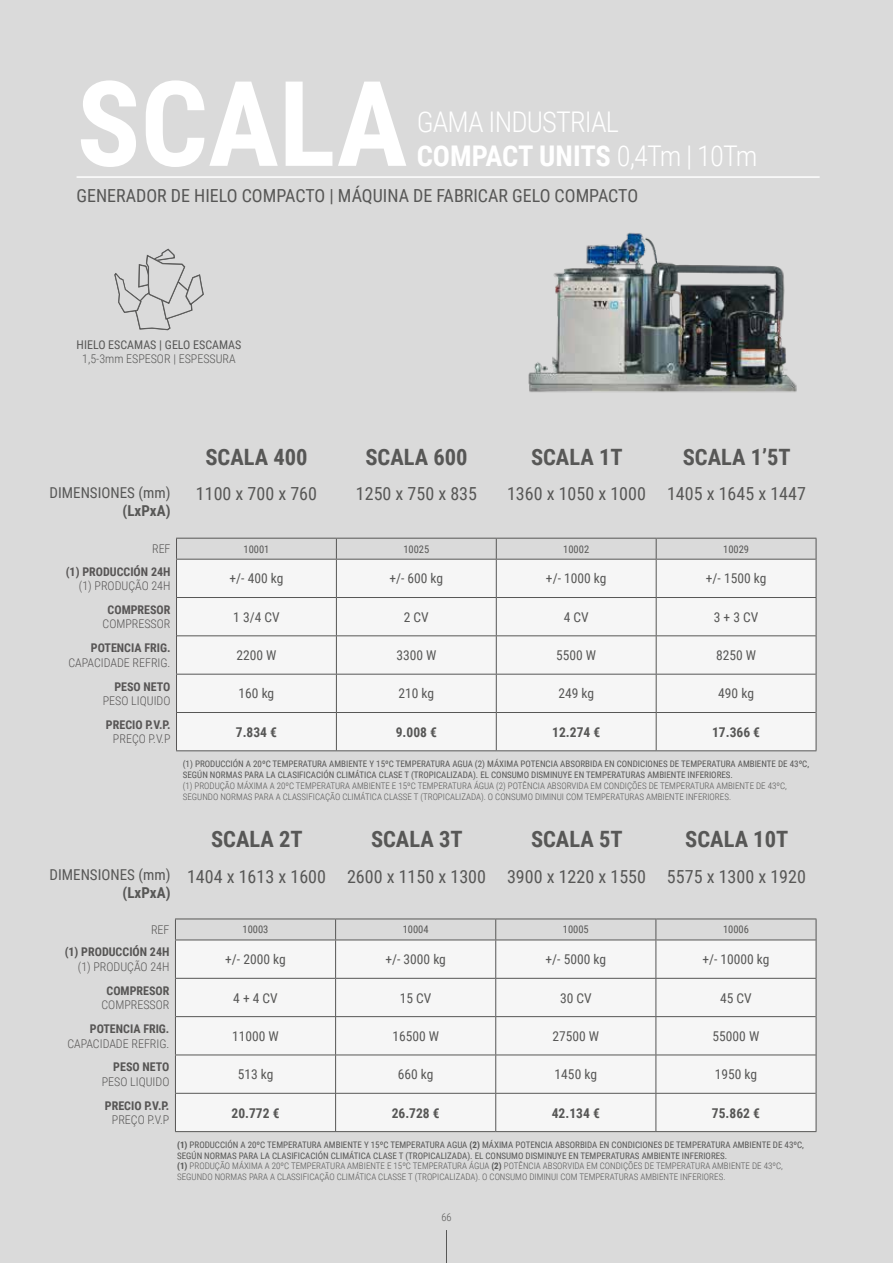
<style>
.page{position:relative;width:893px;height:1263px;background:#dadada}
.page>*{position:absolute;margin:0;border:0;box-sizing:border-box;transform-origin:0 0}
.t1{font:700 118.5px "Roboto Condensed";color:#fff}
.t2{font:300 28.5px/34.2px "Roboto Condensed";letter-spacing:-.03em;color:#fff}
.t3{font:700 22.5px "Roboto Condensed";color:#575756}
.t4{font:18px "Roboto Condensed";color:#575756}
.t5{font:15px "Roboto Condensed";color:#575756}
.t6{font:700 15px "Roboto Condensed";color:#575756}
.t7{font:13.5px "Roboto Condensed";color:#575756}
.t8{font:700 13.5px "Roboto Condensed";color:#575756}
.t9{font:300 12px "Roboto Condensed";color:#565554}
.t10{font:300 12px "Roboto Condensed";color:#575555}
.t11{font:700 12px "Roboto Condensed";color:#575555}
.t12{font:700 12px "Roboto Condensed";color:#565554}
.t13{font:12px "Roboto Condensed";color:#575756}
.t14{font:300 12px "Roboto Condensed";color:#575756}
.t15{font:10.5px "Roboto Condensed";color:#575756}
.t16{font:300 10.5px "Roboto Condensed";color:#575756}
.t17{font:9px/10.8px "Roboto Condensed";color:#575756}
.t18{font:300 9px/10.8px "Roboto Condensed";color:#575756}
.s1{font-weight:700}
.s2{font-weight:300}
</style>
<div class="page">
<hr style="left:446px;top:1230px;width:1px;height:33px;background:#575756">
<svg style="left:114px;top:243px;width:90px;height:88px;background:#cecece"></svg>
<hr style="left:77px;top:176px;width:743px;height:2px;background:#fff">
<svg style="left:176px;top:538px;width:641px;height:213px"></svg>
<hr style="left:336px;top:559px;width:1px;height:38px;background:#575756">
<hr style="left:176px;top:559px;width:1px;height:38px;background:#575555">
<hr style="left:176px;top:674px;width:1px;height:38px;background:#575555">
<hr style="left:176px;top:598px;width:1px;height:38px;background:#575555">
<hr style="left:176px;top:636px;width:1px;height:38px;background:#575555">
<hr style="left:336px;top:598px;width:1px;height:37px;background:#575756">
<hr style="left:336px;top:636px;width:1px;height:38px;background:#575756">
<hr style="left:336px;top:674px;width:1px;height:38px;background:#575756">
<hr style="left:336px;top:713px;width:1px;height:37px;background:#575756">
<hr style="left:176px;top:713px;width:1px;height:37px;background:#575555">
<hr style="left:175px;top:918px;width:161px;height:1px;background:#575756">
<hr style="left:336px;top:918px;width:160px;height:1px;background:#575756">
<hr style="left:496px;top:918px;width:160px;height:1px;background:#575756">
<hr style="left:656px;top:918px;width:160px;height:1px;background:#575756">
<hr style="left:336px;top:1131px;width:160px;height:1px;background:#575756">
<hr style="left:496px;top:1131px;width:160px;height:1px;background:#575756">
<hr style="left:656px;top:1131px;width:160px;height:1px;background:#575756">
<hr style="left:175px;top:1131px;width:161px;height:1px;background:#575756">
<svg style="left:175px;top:919px;width:642px;height:212px"></svg>
<hr style="left:335px;top:940px;width:1px;height:38px;background:#575756">
<hr style="left:175px;top:940px;width:1px;height:38px;background:#565554">
<hr style="left:175px;top:1055px;width:1px;height:38px;background:#565554">
<hr style="left:175px;top:979px;width:1px;height:38px;background:#565554">
<hr style="left:175px;top:1017px;width:1px;height:37px;background:#565554">
<hr style="left:335px;top:979px;width:1px;height:37px;background:#575756">
<hr style="left:335px;top:1017px;width:1px;height:37px;background:#575756">
<hr style="left:335px;top:1055px;width:1px;height:38px;background:#575756">
<hr style="left:335px;top:1094px;width:1px;height:37px;background:#575756">
<hr style="left:175px;top:1094px;width:1px;height:37px;background:#565554">
<img style="left:525px;top:216px;width:291px;height:194px">
<h1 class="t1" style="left:77px;top:41px;width:332px">SCALA</h1>
<h3 class="t4" style="left:77px;top:183px;width:563px">GENERADOR DE HIELO COMPACTO | MÁQUINA DE FABRICAR GELO COMPACTO</h3>
<h2 class="t2" style="left:417px;top:103px;width:342px">GAMA INDUSTRIAL<br><span class="s1">COMPACT UNITS</span> 0,4Tm | 10Tm</h2>
<h3 class="t13" style="left:77px;top:336px;width:166px">HIELO ESCAMAS | GELO ESCAMAS</h3>
<h3 class="t14" style="left:82px;top:350px;width:155px">1,5-3mm ESPESOR | ESPESSURA</h3>
<h3 class="t5" style="left:50px;top:482px;width:122px">DIMENSIONES (mm)</h3>
<h3 class="t6" style="left:123px;top:500px;width:49px">(LxPxA)</h3>
<h3 class="t3" style="left:205px;top:441px;width:104px">SCALA 400</h3>
<h3 class="t3" style="left:365px;top:441px;width:104px">SCALA 600</h3>
<h3 class="t3" style="left:531px;top:441px;width:93px">SCALA 1T</h3>
<h3 class="t3" style="left:683px;top:441px;width:110px">SCALA 1’5T</h3>
<h3 class="t4" style="left:196px;top:481px;width:123px">1100 x 700 x 760</h3>
<h3 class="t4" style="left:356px;top:481px;width:123px">1250 x 750 x 835</h3>
<h3 class="t4" style="left:507px;top:481px;width:300px">1360 x 1050 x 1000 1405 x 1645 x 1447</h3>
<h3 class="t9" style="left:152px;top:540px;width:20px">REF</h3>
<p class="t15" style="left:243px;top:541px;width:27px">10001</p>
<p class="t15" style="left:403px;top:541px;width:27px">10025</p>
<p class="t15" style="left:563px;top:541px;width:27px">10002</p>
<p class="t15" style="left:723px;top:541px;width:27px">10029</p>
<h3 class="t11" style="left:66px;top:563px;width:106px">(1) PRODUCCIÓN 24H</h3>
<h3 class="t10" style="left:79px;top:577px;width:93px">(1) PRODUÇÃO 24H</h3>
<h3 class="t7" style="left:230px;top:569px;width:55px">+/- 400 kg</h3>
<h3 class="t7" style="left:389px;top:569px;width:55px">+/- 600 kg</h3>
<h3 class="t7" style="left:546px;top:569px;width:62px">+/- 1000 kg</h3>
<h3 class="t7" style="left:706px;top:569px;width:62px">+/- 1500 kg</h3>
<h3 class="t11" style="left:108px;top:601px;width:64px">COMPRESOR</h3>
<h3 class="t10" style="left:103px;top:616px;width:69px">COMPRESSOR</h3>
<h3 class="t7" style="left:233px;top:607px;width:48px">1 3/4 CV</h3>
<h3 class="t7" style="left:404px;top:607px;width:26px">2 CV</h3>
<h3 class="t7" style="left:564px;top:607px;width:26px">4 CV</h3>
<h3 class="t7" style="left:714px;top:607px;width:46px">3 + 3 CV</h3>
<h3 class="t11" style="left:91px;top:640px;width:81px">POTENCIA FRIG.</h3>
<h3 class="t10" style="left:68px;top:654px;width:104px">CAPACIDADE REFRIG.</h3>
<h3 class="t11" style="left:114px;top:678px;width:58px">PESO NETO</h3>
<h3 class="t10" style="left:103px;top:692px;width:69px">PESO LIQUIDO</h3>
<h3 class="t11" style="left:106px;top:716px;width:66px">PRECIO P.V.P.</h3>
<h3 class="t10" style="left:113px;top:731px;width:59px">PREÇO P.V.P</h3>
<h3 class="t5" style="left:50px;top:864px;width:122px">DIMENSIONES (mm)</h3>
<h3 class="t6" style="left:123px;top:882px;width:49px">(LxPxA)</h3>
<h3 class="t7" style="left:236px;top:646px;width:42px">2200 W</h3>
<h3 class="t7" style="left:396px;top:646px;width:42px">3300 W</h3>
<h3 class="t7" style="left:556px;top:646px;width:42px">5500 W</h3>
<h3 class="t7" style="left:716px;top:646px;width:42px">8250 W</h3>
<h3 class="t7" style="left:239px;top:684px;width:37px">160 kg</h3>
<h3 class="t7" style="left:398px;top:684px;width:37px">210 kg</h3>
<h3 class="t7" style="left:558px;top:684px;width:37px">249 kg</h3>
<h3 class="t7" style="left:718px;top:684px;width:37px">490 kg</h3>
<h3 class="t8" style="left:236px;top:722px;width:43px">7.834 €</h3>
<h3 class="t8" style="left:396px;top:722px;width:43px">9.008 €</h3>
<h3 class="t8" style="left:552px;top:722px;width:50px">12.274 €</h3>
<h3 class="t8" style="left:712px;top:722px;width:50px">17.366 €</h3>
<p class="t17" style="left:183px;top:758px;width:628px">(1) PRODUCCIÓN A 20ºC TEMPERATURA AMBIENTE Y 15ºC TEMPERATURA AGUA (2) MÁXIMA POTENCIA ABSORBIDA EN CONDICIONES DE TEMPERATURA AMBIENTE DE 43ºC,<br>SEGÚN NORMAS PARA LA CLASIFICACIÓN CLIMÁTICA CLASE T (TROPICALIZADA). EL CONSUMO DISMINUYE EN TEMPERATURAS AMBIENTE INFERIORES.</p>
<p class="t18" style="left:183px;top:780px;width:606px">(1) PRODUÇÃO MÁXIMA A 20ºC TEMPERATURA AMBIENTE E 15ºC TEMPERATURA ÁGUA (2) POTÊNCIA ABSORVIDA EM CONDIÇÕES DE TEMPERATURA AMBIENTE DE 43ºC,<br>SEGUNDO NORMAS PARA A CLASSIFICAÇÃO CLIMÁTICA CLASSE T (TROPICALIZADA). O CONSUMO DIMINUI COM TEMPERATURAS AMBIENTE INFERIORES.</p>
<h3 class="t3" style="left:211px;top:824px;width:93px">SCALA 2T</h3>
<h3 class="t3" style="left:371px;top:824px;width:93px">SCALA 3T</h3>
<h3 class="t3" style="left:531px;top:824px;width:93px">SCALA 5T</h3>
<h3 class="t3" style="left:685px;top:824px;width:104px">SCALA 10T</h3>
<h3 class="t4" style="left:187px;top:863px;width:620px">1404 x 1613 x 1600 2600 x 1150 x 1300 3900 x 1220 x 1550 5575 x 1300 x 1920</h3>
<h3 class="t9" style="left:151px;top:921px;width:20px">REF</h3>
<p class="t15" style="left:243px;top:922px;width:27px">10003</p>
<p class="t15" style="left:403px;top:922px;width:27px">10004</p>
<p class="t15" style="left:563px;top:922px;width:27px">10005</p>
<p class="t15" style="left:723px;top:922px;width:27px">10006</p>
<h3 class="t12" style="left:65px;top:944px;width:106px">(1) PRODUCCIÓN 24H</h3>
<h3 class="t9" style="left:78px;top:958px;width:93px">(1) PRODUÇÃO 24H</h3>
<h3 class="t7" style="left:225px;top:950px;width:62px">+/- 2000 kg</h3>
<h3 class="t7" style="left:385px;top:950px;width:62px">+/- 3000 kg</h3>
<h3 class="t7" style="left:546px;top:950px;width:62px">+/- 5000 kg</h3>
<h3 class="t7" style="left:702px;top:950px;width:69px">+/- 10000 kg</h3>
<h3 class="t12" style="left:107px;top:982px;width:64px">COMPRESOR</h3>
<h3 class="t9" style="left:101px;top:996px;width:69px">COMPRESSOR</h3>
<h3 class="t7" style="left:233px;top:988px;width:46px">4 + 4 CV</h3>
<h3 class="t7" style="left:400px;top:988px;width:33px">15 CV</h3>
<h3 class="t7" style="left:560px;top:988px;width:33px">30 CV</h3>
<h3 class="t7" style="left:720px;top:988px;width:33px">45 CV</h3>
<h3 class="t12" style="left:90px;top:1020px;width:81px">POTENCIA FRIG.</h3>
<h3 class="t9" style="left:67px;top:1035px;width:104px">CAPACIDADE REFRIG.</h3>
<h3 class="t12" style="left:113px;top:1059px;width:58px">PESO NETO</h3>
<h3 class="t9" style="left:102px;top:1073px;width:69px">PESO LIQUIDO</h3>
<h3 class="t12" style="left:105px;top:1097px;width:66px">PRECIO P.V.P.</h3>
<h3 class="t9" style="left:112px;top:1111px;width:59px">PREÇO P.V.P</h3>
<h3 class="t7" style="left:232px;top:1026px;width:48px">11000 W</h3>
<h3 class="t7" style="left:392px;top:1026px;width:48px">16500 W</h3>
<h3 class="t7" style="left:552px;top:1026px;width:48px">27500 W</h3>
<h3 class="t7" style="left:713px;top:1026px;width:48px">55000 W</h3>
<h3 class="t7" style="left:238px;top:1065px;width:37px">513 kg</h3>
<h3 class="t7" style="left:398px;top:1065px;width:37px">660 kg</h3>
<h3 class="t7" style="left:555px;top:1065px;width:44px">1450 kg</h3>
<h3 class="t7" style="left:715px;top:1065px;width:44px">1950 kg</h3>
<h3 class="t8" style="left:232px;top:1103px;width:50px">20.772 €</h3>
<h3 class="t8" style="left:392px;top:1103px;width:50px">26.728 €</h3>
<h3 class="t8" style="left:552px;top:1103px;width:50px">42.134 €</h3>
<h3 class="t8" style="left:712px;top:1103px;width:50px">75.862 €</h3>
<p class="t17" style="left:177px;top:1139px;width:628px"><span class="s1">(1)</span> PRODUCCIÓN A 20ºC TEMPERATURA AMBIENTE Y 15ºC TEMPERATURA AGUA <span class="s1">(2)</span> MÁXIMA POTENCIA ABSORBIDA EN CONDICIONES DE TEMPERATURA AMBIENTE DE 43ºC, SEGÚN NORMAS PARA LA CLASIFICACIÓN CLIMÁTICA CLASE T (TROPICALIZADA). EL CONSUMO DISMINUYE EN TEMPERATURAS AMBIENTE INFERIORES.<br><span class="s1">(1)</span> <span class="s2">PRODUÇÃO MÁXIMA A 20ºC TEMPERATURA AMBIENTE E 15ºC TEMPERATURA ÁGUA</span> <span class="s1">(2)</span> <span class="s2">POTÊNCIA ABSORVIDA EM CONDIÇÕES DE TEMPERATURA AMBIENTE DE 43ºC, SEGUNDO NORMAS PARA A CLASSIFICAÇÃO CLIMÁTICA CLASSE T (TROPICALIZADA). O CONSUMO DIMINUI COM TEMPERATURAS AMBIENTE INFERIORES.</span></p>
<p class="t16" style="left:441px;top:1210px;width:12px">66</p>
</div>
